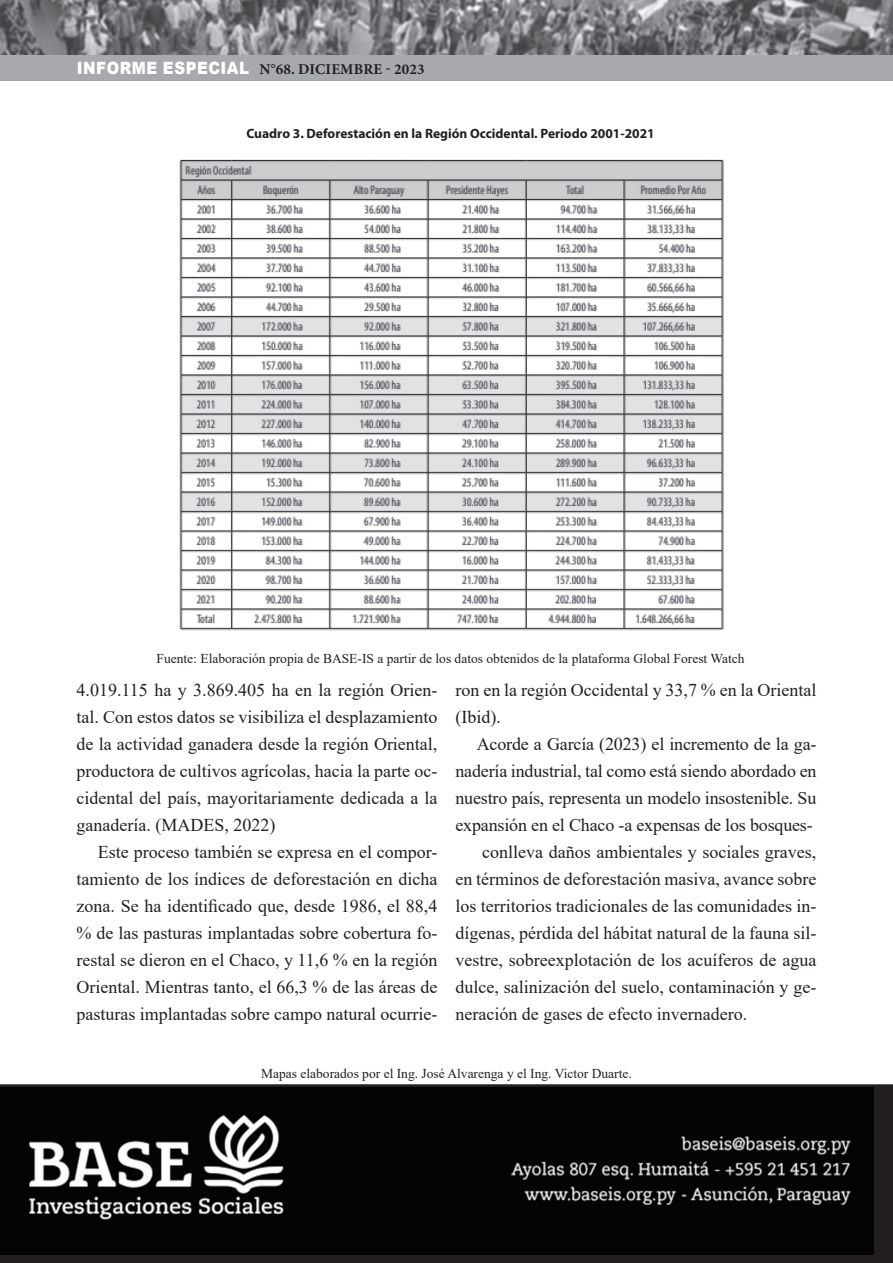
<style>
.page{position:relative;width:893px;height:1263px;background:#fff}
.page>*{position:absolute;margin:0;border:0;box-sizing:border-box;transform-origin:0 0}
.t1{font:18px/27px "Times New Roman";color:#231f20;text-align:justify}
.t2{font:700 15px "Minion Pro";letter-spacing:.01em;color:#231f20}
.t3{font:13.5px "Times New Roman";color:#231f20}
.t4{font:700 13.5px "Myriad Pro";color:#231f20}
.s1{font-family:"Arial";font-weight:900;font-size:16.95px;color:#fff}
</style>
<div class="page">
<img style="left:0;top:0;width:893px;height:55px">
<div style="left:0;top:55px;width:893px;height:26px;background:#a8a9ad"></div>
<svg style="left:0;top:1084px;width:893px;height:179px;background:#2c2829"></svg>
<div style="left:0;top:1087px;width:874px;height:176px;background:#231f20"></div>
<img style="left:0;top:1087px;width:874px;height:168px">
<img style="left:179px;top:159px;width:545px;height:472px">
<p class="t2" style="left:77px;top:58px;width:349px"><span class="s1">INFORME ESPECIAL</span> N°68. DICIEMBRE - 2023</p>
<p class="t4" style="left:246px;top:124px;width:410px">Cuadro 3. Deforestación en la Región Occidental. Periodo 2001-2021</p>
<p class="t3" style="left:157px;top:649px;width:590px">Fuente: Elaboración propia de BASE-IS a partir de los datos obtenidos de la plataforma Global Forest Watch</p>
<p class="t1" style="left:77px;top:676px;width:362px">4.019.115 ha y 3.869.405 ha en la región Orien&shy;tal. Con estos datos se visibiliza el desplazamiento de la actividad ganadera desde la región Oriental, productora de cultivos agrícolas, hacia la parte oc&shy;cidental del país, mayoritariamente dedicada a la ganadería. (MADES, 2022)</p>
<p class="t1" style="left:77px;top:838px;width:362px;text-indent:21px">Este proceso también se expresa en el compor&shy;tamiento de los índices de deforestación en dicha zona. Se ha identificado que, desde 1986, el 88,4 % de las pasturas implantadas sobre cobertura fo&shy;restal se dieron en el Chaco, y 11,6 % en la región Oriental. Mientras tanto, el 66,3 % de las áreas de pasturas implantadas sobre campo natural ocurrie-</p>
<p class="t1" style="left:455px;top:676px;width:362px">ron en la región Occidental y 33,7 % en la Oriental (Ibid).</p>
<p class="t1" style="left:477px;top:730px;width:341px">Acorde a García (2023) el incremento de la ga-</p>
<p class="t1" style="left:455px;top:757px;width:362px">nadería industrial, tal como está siendo abordado en</p>
<p class="t1" style="left:455px;top:784px;width:362px">nuestro país, representa un modelo insostenible. Su</p>
<p class="t1" style="left:455px;top:811px;width:359px">expansión en el Chaco -a expensas de los bosques-</p>
<p class="t1" style="left:482px;top:838px;width:336px">conlleva daños ambientales y sociales graves,</p>
<p class="t1" style="left:455px;top:865px;width:362px">en términos de deforestación masiva, avance sobre</p>
<p class="t1" style="left:455px;top:892px;width:362px">los territorios tradicionales de las comunidades in-</p>
<p class="t1" style="left:455px;top:919px;width:362px">dígenas, pérdida del hábitat natural de la fauna sil-</p>
<p class="t1" style="left:455px;top:946px;width:362px">vestre, sobreexplotación de los acuíferos de agua</p>
<p class="t1" style="left:455px;top:973px;width:362px">dulce, salinización del suelo, contaminación y ge-</p>
<p class="t1" style="left:455px;top:1000px;width:293px">neración de gases de efecto invernadero.</p>
<p class="t3" style="left:261px;top:1064px;width:372px">Mapas elaborados por el Ing. José Alvarenga y el Ing. Victor Duarte.</p>
</div>
